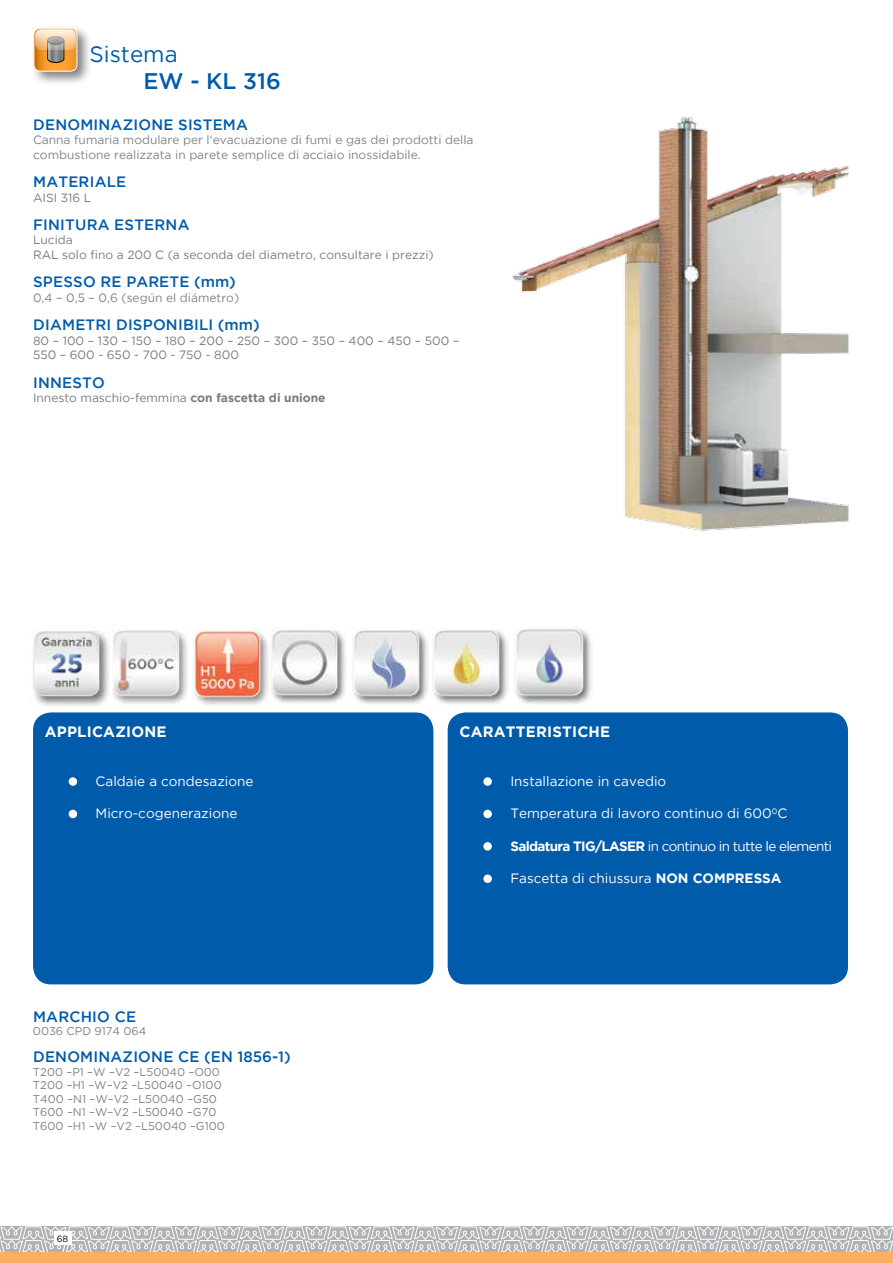
<style>
.page{position:relative;width:893px;height:1263px;background:#fff}
.page>*{position:absolute;margin:0;border:0;box-sizing:border-box;transform-origin:0 0}
.t1{font:500 22.5px "Gotham";color:#005baa}
.t2{font:22.5px "Gotham";color:#005baa}
.t3{font:500 15px "Gotham";letter-spacing:.015em;color:#005baa}
.t4{font:700 15px "Gotham";letter-spacing:.015em;color:#fff}
.t5{font:13.5px "Gotham";color:#fff}
.t6{font:13.5px "Gotham";letter-spacing:-.05em;color:#fff}
.t7{font:12px/14.4px "Gotham";color:#797b80}
.t8{font:12px/14.4px "Gotham";color:#808285}
.t9{font:11.25px/13.5px "Gotham";color:#808285}
.t10{font:9px "Gotham";color:#000}
.s1{font-weight:700}
</style>
<div class="page">
<div style="left:31px;top:25px;width:61px;height:61px;background:#000;opacity:.5"></div>
<svg style="left:34px;top:28px;width:43px;height:43px"></svg>
<div style="left:34px;top:28px;width:43px;height:43px;border:1px solid #fff;border-radius:7px"></div>
<svg style="left:47px;top:50px;width:18px;height:13px"></svg>
<svg style="left:35px;top:29px;width:41px;height:21px"></svg>
<svg style="left:0;top:1226px;width:893px;height:26px;background:#c5c6c8"></svg>
<div style="left:54px;top:1231px;width:17px;height:14px;background:#fff"></div>
<div style="left:0;top:1252px;width:893px;height:11px;background:#fbaf61"></div>
<img style="left:192px;top:629px;width:154px;height:76px">
<img style="left:112px;top:629px;width:75px;height:75px">
<img style="left:352px;top:628px;width:76px;height:76px">
<img style="left:432px;top:628px;width:77px;height:76px">
<img style="left:514px;top:628px;width:78px;height:76px">
<img style="left:33px;top:630px;width:76px;height:76px">
<img style="left:512px;top:117px;width:337px;height:414px">
<div style="left:33px;top:712px;width:400px;height:272px;background:#005baa;border-radius:18px"></div>
<div style="left:69px;top:777px;width:8px;height:9px;background:#fff;border-radius:50%"></div>
<div style="left:69px;top:810px;width:8px;height:8px;background:#fff;border-radius:50%"></div>
<div style="left:448px;top:712px;width:400px;height:272px;background:#005baa;border-radius:18px"></div>
<div style="left:483px;top:777px;width:9px;height:9px;background:#fff;border-radius:50%"></div>
<div style="left:483px;top:810px;width:9px;height:8px;background:#fff;border-radius:50%"></div>
<div style="left:483px;top:842px;width:9px;height:9px;background:#fff;border-radius:50%"></div>
<div style="left:483px;top:874px;width:9px;height:9px;background:#fff;border-radius:50%"></div>
<h1 class="t2" style="left:89px;top:40px;width:90px">Sistema</h1>
<h1 class="t1" style="left:143px;top:67px;width:139px">EW - KL 316</h1>
<p class="t3" style="left:33px;top:115px;width:216px">DENOMINAZIONE SISTEMA</p>
<p class="t8" style="left:33px;top:133px;width:442px">Canna fumaria modulare per l‘evacuazione di fumi e gas dei prodotti della combustione realizzata in parete semplice di acciaio inossidabile.</p>
<p class="t3" style="left:33px;top:172px;width:95px">MATERIALE</p>
<p class="t7" style="left:33px;top:190px;width:60px">AISI 316 L</p>
<p class="t3" style="left:33px;top:215px;width:158px">FINITURA ESTERNA</p>
<p class="t7" style="left:33px;top:233px;width:402px">Lucida<br>RAL solo fino a 200 C (a seconda del diametro, consultare i prezzi)</p>
<p class="t3" style="left:33px;top:272px;width:204px">SPESSO RE PARETE (mm)</p>
<p class="t8" style="left:33px;top:290px;width:208px">0,4 – 0,5 – 0,6 (según el diámetro)</p>
<p class="t3" style="left:33px;top:315px;width:228px">DIAMETRI DISPONIBILI (mm)</p>
<p class="t7" style="left:33px;top:333px;width:428px">80 – 100 – 130 – 150 – 180 – 200 – 250 – 300 – 350 – 400 – 450 – 500 –<br>550 – 600 - 650 - 700 - 750 - 800</p>
<p class="t3" style="left:33px;top:372px;width:73px">INNESTO</p>
<p class="t7" style="left:33px;top:390px;width:294px">Innesto maschio-femmina <span class="s1">con fascetta di unione</span></p>
<p class="t4" style="left:45px;top:722px;width:123px">APPLICAZIONE</p>
<p class="t5" style="left:96px;top:772px;width:159px">Caldaie a condesazione</p>
<p class="t5" style="left:96px;top:805px;width:143px">Micro-cogenerazione</p>
<p class="t3" style="left:33px;top:1006px;width:104px">MARCHIO CE</p>
<p class="t9" style="left:33px;top:1024px;width:115px">0036 CPD 9174 064</p>
<p class="t3" style="left:33px;top:1047px;width:259px">DENOMINAZIONE CE (EN 1856-1)</p>
<p class="t9" style="left:33px;top:1064px;width:193px">T200 –P1 –W –V2 –L50040 –O00<br>T200 –H1 –W–V2 –L50040 –O100<br>T400 –N1 –W–V2 –L50040 –G50<br>T600 –N1 –W–V2 –L50040 –G70<br>T600 –H1 –W –V2 –L50040 –G100</p>
<p class="t10" style="left:57px;top:1233px;width:13px">68</p>
<p class="t4" style="left:459px;top:722px;width:152px">CARATTERISTICHE</p>
<p class="t5" style="left:510px;top:772px;width:157px">Installazione in cavedio</p>
<p class="t5" style="left:510px;top:805px;width:279px">Temperatura di lavoro continuo di 600<sup>0</sup>C</p>
<p class="t6" style="left:510px;top:837px;width:323px"><span class="s1">Saldatura TIG/LASER</span> in continuo in tutte le elementi</p>
<p class="t5" style="left:510px;top:870px;width:273px">Fascetta di chiussura <span class="s1">NON COMPRESSA</span></p>
</div>
